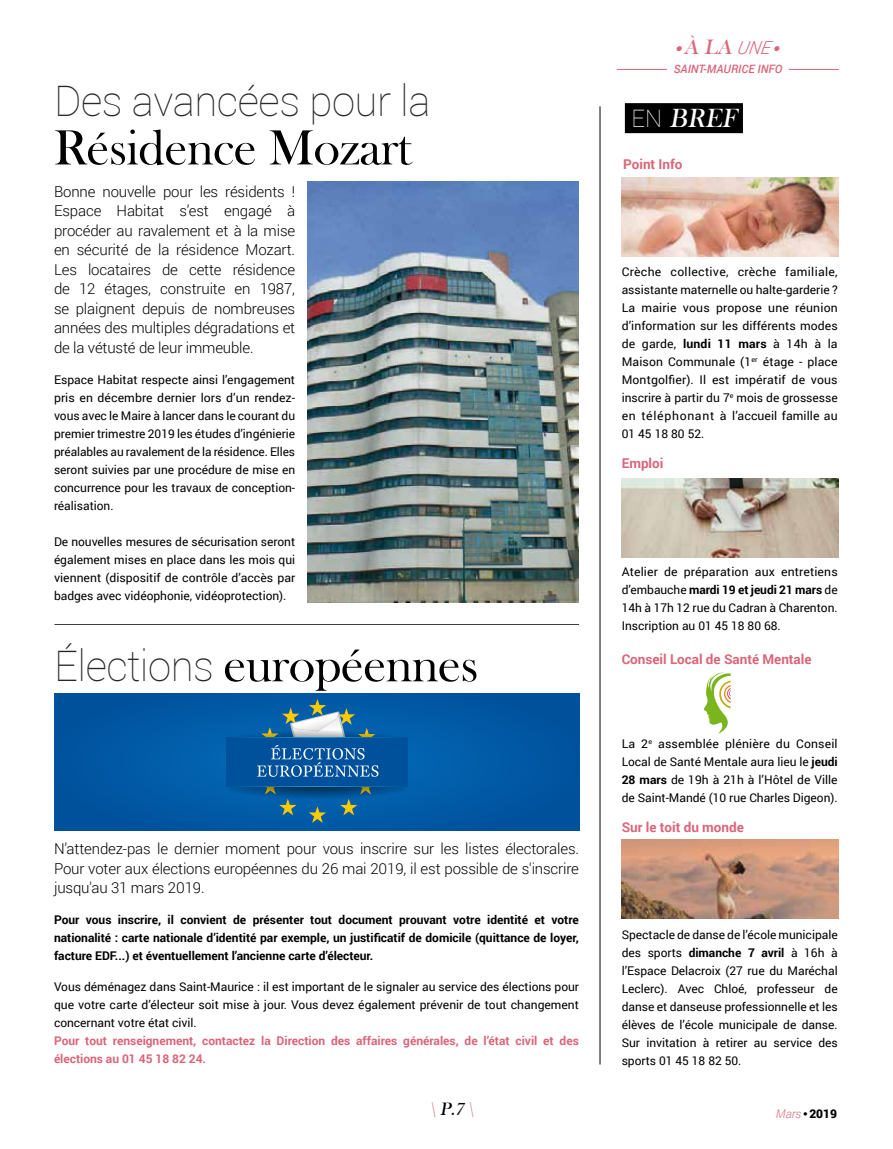
<style>
.page{position:relative;width:893px;height:1149px;background:#fff}
.page>*{position:absolute;margin:0;border:0;box-sizing:border-box;transform-origin:0 0}
.t1{font:51px "Bask Old Face";letter-spacing:-.01em;color:#000}
.t2{font:100 42px "Roboto";letter-spacing:-.01em;color:#282829}
.t3{font:italic 27px "Bask Old Face";color:#fff}
.t4{font:italic 21.3px "Bask Old Face";color:#da6579}
.t5{font:italic 18.45px "Bask Old Face";color:#000}
.t6{font:300 15px/19.5px "Roboto";letter-spacing:-.01em;color:#000;text-align:justify}
.t7{font:700 13.5px "Roboto";color:#da6579}
.t8{font:12px/18px "Roboto";color:#000;text-align:justify}
.t9{font:700 12px/18px "Roboto";color:#000;text-align:justify}
.t10{font:700 12px/18px "Roboto";color:#da6579}
.t11{font:italic 300 12px "Roboto";color:#da6579}
.t12{font:italic 500 11.55px "Roboto";color:#da6579}
.t13{font:italic 6.9px "Zapf Dingbats ITC";color:#da6579}
.s1{font-family:"Roboto";font-weight:100;font-size:42px;color:#282829}
.s2{font-family:"Roboto";font-weight:300;font-size:17.85px}
.s3{font-family:"Roboto";font-weight:100;font-style:normal;font-size:24px}
.s4{font-weight:700}
.s5{color:#da6579}
.s6{font-family:"Bask Old Face";font-weight:400;font-style:normal;color:#000}
.s7{font-weight:900;font-style:normal;color:#000}
</style>
<div class="page">
<img style="left:308px;top:181px;width:271px;height:421px">
<div style="left:625px;top:103px;width:118px;height:30px;background:#000"></div>
<hr style="left:600px;top:106px;width:1px;height:958px;background:#000">
<img style="left:622px;top:478px;width:217px;height:79px">
<img style="left:622px;top:177px;width:217px;height:79px">
<svg style="left:704px;top:672px;width:27px;height:61px"></svg>
<img style="left:622px;top:839px;width:217px;height:79px">
<div style="left:54px;top:693px;width:525px;height:136px;background:#0157a3"></div>
<div style="left:226px;top:736px;width:181px;height:50px;background:#00519c"></div>
<hr style="left:226px;top:736px;width:181px;height:1px;background:#0261ae">
<hr style="left:226px;top:786px;width:181px;height:1px;background:#00529c">
<svg style="left:230px;top:699px;width:174px;height:123px"></svg>
<hr style="left:54px;top:624px;width:525px;height:1px;background:#000">
<hr style="left:617px;top:69px;width:50px;height:1px;background:#da6579">
<hr style="left:789px;top:69px;width:50px;height:1px;background:#da6579">
<h2 class="t2" style="left:54px;top:72px;width:378px">Des avancées pour la</h2>
<h1 class="t1" style="left:54px;top:119px;width:359px">Résidence Mozart</h1>
<p class="t6" style="left:54px;top:181px;width:243px">Bonne nouvelle pour les résidents !<br>Espace Habitat s’est engagé à procéder au ravalement et à la mise en sécurité de la résidence Mozart.<br>Les locataires de cette résidence de 12 étages, construite en 1987, se plaignent depuis de nombreuses années des multiples dégradations et de la vétusté de leur immeuble.</p>
<p class="t8" style="left:54px;top:370px;width:243px">Espace Habitat respecte ainsi l’engagement pris en décembre dernier lors d’un rendez&shy;vous avec le Maire à lancer dans le courant du premier trimestre 2019 les études d’ingénierie préalables au ravalement de la résidence. Elles seront suivies par une procédure de mise en concurrence pour les travaux de conception&shy;réalisation.</p>
<p class="t8" style="left:54px;top:532px;width:243px">De nouvelles mesures de sécurisation seront également mises en place dans les mois qui viennent (dispositif de contrôle d’accès par badges avec vidéophonie, vidéoprotection).</p>
<h1 class="t1" style="left:54px;top:636px;width:426px"><span class="s1">Élections</span> européennes</h1>
<p class="t6" style="left:54px;top:838px;width:527px">N’attendez-pas le dernier moment pour vous inscrire sur les listes électorales.<br>Pour voter aux élections européennes du 26 mai 2019, il est possible de s'inscrire jusqu'au 31 mars 2019.</p>
<p class="t9" style="left:54px;top:910px;width:526px">Pour vous inscrire, il convient de présenter tout document prouvant votre identité et votre nationalité : carte nationale d’identité par exemple, un justificatif de domicile (quittance de loyer, facture EDF...) et éventuellement l’ancienne carte d’électeur.</p>
<p class="t8" style="left:54px;top:977px;width:527px">Vous déménagez dans Saint-Maurice : il est important de le signaler au service des élections pour que votre carte d’électeur soit mise à jour. Vous devez également prévenir de tout changement concernant votre état civil.</p>
<p class="t10" style="left:54px;top:1030px;width:526px">Pour tout renseignement, contactez la Direction des affaires générales, de l’état civil et des élections au 01 45 18 82 24.</p>
<h3 class="t4" style="left:676px;top:35px;width:95px">● À LA <span class="s2">UNE</span></h3>
<p class="t13" style="left:774px;top:45px;width:8px">●</p>
<p class="t12" style="left:674px;top:61px;width:110px">SAINT-MAURICE INFO</p>
<h3 class="t3" style="left:632px;top:103px;width:111px"><span class="s3">E N</span> BREF</h3>
<p class="t7" style="left:623px;top:154px;width:61px">Point Info</p>
<p class="t8" style="left:622px;top:262px;width:218px">Crèche collective, crèche familiale, assistante maternelle ou halte-garderie ?<br>La mairie vous propose une réunion d’information sur les différents modes de garde, <span class="s4">lundi 11 mars</span> à 14h à la Maison Communale (1<sup>er</sup> étage - place Montgolfier). Il est impératif de vous inscrire à partir du 7<sup>e</sup> mois de grossesse en téléphonant à l’accueil famille au 01 45 18 80 52.</p>
<p class="t7" style="left:622px;top:453px;width:43px">Emploi</p>
<p class="t8" style="left:622px;top:562px;width:218px">Atelier de préparation aux entretiens d’embauche <span class="s4">mardi 19 et jeudi 21 mars</span> de 14h à 17h 12 rue du Cadran à Charenton.<br>Inscription au 01 45 18 80 68.</p>
<p class="t7" style="left:622px;top:649px;width:191px">Conseil Local de Santé Mentale</p>
<p class="t8" style="left:622px;top:733px;width:218px">La 2<sup>e</sup> assemblée plénière du Conseil Local de Santé Mentale aura lieu le <span class="s4">jeudi 28 mars</span> de 19h à 21h à l’Hôtel de Ville de Saint-Mandé (10 rue Charles Digeon).</p>
<p class="t7" style="left:622px;top:817px;width:124px">Sur le toit du monde</p>
<p class="t8" style="left:622px;top:924px;width:218px">Spectacle de danse de l’école municipale des sports <span class="s4">dimanche 7 avril</span> à 16h à l’Espace Delacroix (27 rue du Maréchal Leclerc). Avec Chloé, professeur de danse et danseuse professionnelle et les élèves de l’école municipale de danse.<br>Sur invitation à retirer au service des sports 01 45 18 82 50.</p>
<h3 class="t5" style="left:430px;top:1098px;width:45px"><span class="s5">\</span> P.7<span class="s5">\</span></h3>
<p class="t11" style="left:776px;top:1104px;width:63px">Mars<span class="s6">•</span><span class="s7">2019</span></p>
</div>
